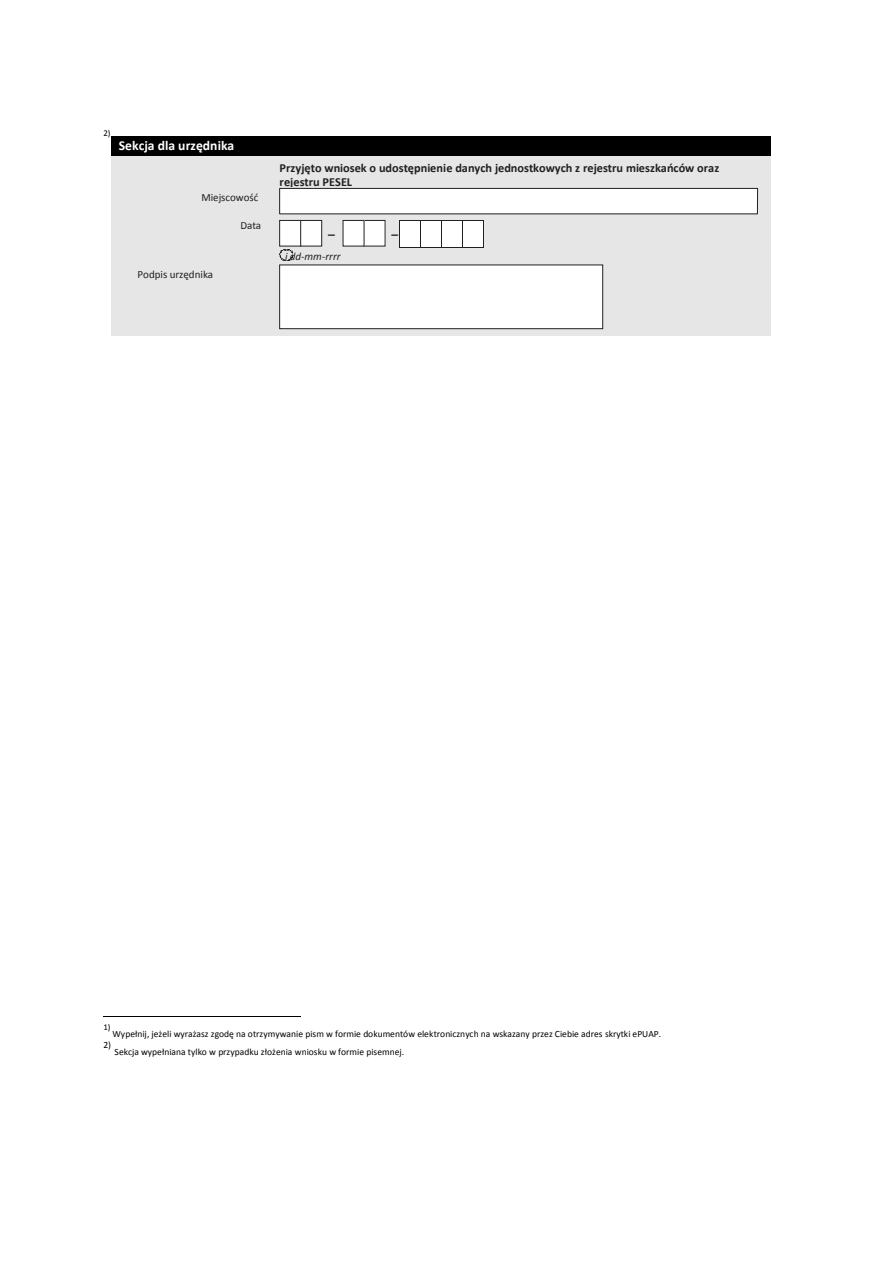
<style>
.page{position:relative;width:893px;height:1263px;background:#fff}
.page>*{position:absolute;margin:0;border:0;box-sizing:border-box;transform-origin:0 0}
.t1{font:700 13.65px "Calibri";letter-spacing:.005em;color:#fff}
.t2{font:700 13.65px "Calibri";color:#231f20}
.t3{font:700 12.3px/14px "Calibri";color:#231f20}
.t4{font:10.95px "Calibri";letter-spacing:-.005em;color:#231f20}
.t5{font:italic 10.95px "Calibri";color:#231f20}
.t6{font:9.6px "Calibri";color:#000}
.t7{font:8.85px "Calibri";color:#000}
</style>
<div class="page">
<div style="left:111px;top:156px;width:660px;height:179px;background:#e5e6e5"></div>
<div style="left:280px;top:188px;width:478px;height:26px;background:#fff"></div>
<div style="left:279px;top:188px;width:479px;height:26px;border:1px solid #231f20"></div>
<div style="left:280px;top:221px;width:21px;height:25px;background:#fff"></div>
<div style="left:279px;top:220px;width:22px;height:26px;border:1px solid #231f20"></div>
<div style="left:301px;top:221px;width:21px;height:25px;background:#fff"></div>
<div style="left:300px;top:220px;width:22px;height:26px;border:1px solid #231f20"></div>
<div style="left:364px;top:221px;width:21px;height:25px;background:#fff"></div>
<div style="left:343px;top:221px;width:21px;height:25px;background:#fff"></div>
<svg style="left:280px;top:249px;width:13px;height:12px"></svg>
<div style="left:280px;top:265px;width:323px;height:64px;background:#fff"></div>
<div style="left:279px;top:265px;width:324px;height:64px;border:1px solid #231f20"></div>
<div style="left:111px;top:137px;width:660px;height:19px;background:#000"></div>
<hr style="left:103px;top:1016px;width:197px;height:1px;background:#000">
<svg style="left:399px;top:220px;width:85px;height:28px;background:#e3e2e2"></svg>
<p class="t7" style="left:103px;top:128px;width:9px">2)</p>
<h1 class="t1" style="left:119px;top:137px;width:117px">Sekcja dla urzędnika</h1>
<p class="t4" style="left:201px;top:190px;width:59px">Miejscowość</p>
<p class="t4" style="left:240px;top:218px;width:22px">Data</p>
<p class="t4" style="left:138px;top:267px;width:77px">Podpis urzędnika</p>
<p class="t3" style="left:280px;top:161px;width:441px">Przyjęto wniosek o udostępnienie danych jednostkowych z rejestru mieszkańców oraz rejestru PESEL</p>
<h1 class="t2" style="left:328px;top:226px;width:8px">–</h1>
<h1 class="t2" style="left:392px;top:226px;width:8px">–</h1>
<p class="t5" style="left:285px;top:249px;width:57px">i dd-mm-rrrr</p>
<p class="t7" style="left:103px;top:1022px;width:9px">1)</p>
<p class="t6" style="left:112px;top:1028px;width:550px">Wypełnij, jeżeli wyrażasz zgodę na otrzymywanie pism w formie dokumentów elektronicznych na wskazany przez Ciebie adres skrytki ePUAP.</p>
<p class="t6" style="left:103px;top:1039px;width:9px">2)</p>
<p class="t6" style="left:115px;top:1046px;width:291px">Sekcja wypełniana tylko w przypadku złożenia wniosku w formie pisemnej.</p>
</div>
